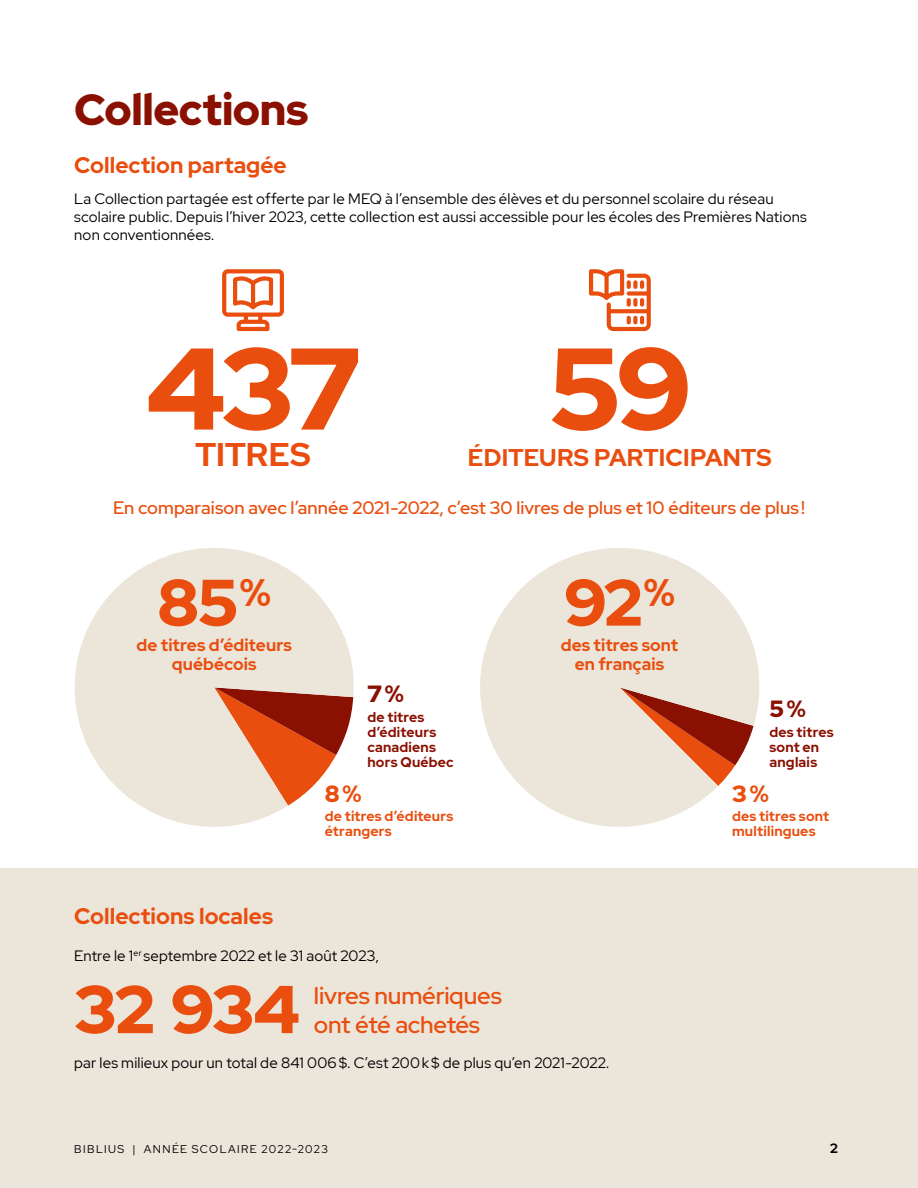
<style>
.page{position:relative;width:918px;height:1188px;background:#fff}
.page>*{position:absolute;margin:0;border:0;box-sizing:border-box;transform-origin:0 0}
.t1{font:900 115.8px "Red Hat Display";color:#e94e0f}
.t2{font:900 67.5px "Red Hat Display";color:#e94e0f}
.t3{font:900 65.55px "Red Hat Display";color:#e94e0f}
.t4{font:900 43.5px "Red Hat Display";letter-spacing:-.01em;color:#8a1002}
.t5{font:700 32.7px "Red Hat Display";letter-spacing:-.01em;color:#e94e0f}
.t6{font:700 24.15px "Red Hat Display";letter-spacing:.005em;color:#e94e0f}
.t7{font:500 24px/28.8px "Red Hat Display";letter-spacing:-.01em;color:#e94e0f}
.t8{font:900 23.4px "Red Hat Display";color:#8a1002}
.t9{font:900 23.4px "Red Hat Display";color:#e94e0f}
.t10{font:700 22.5px "Red Hat Display";color:#e94e0f}
.t11{font:500 18px "Red Hat Display";letter-spacing:.005em;color:#e94e0f}
.t12{font:700 17.1px/19.8px "Red Hat Display";letter-spacing:.005em;color:#e94e0f;text-align:center}
.t13{font:15px/18px "Red Hat Display";letter-spacing:.01em;color:#000}
.t14{font:700 13.95px/15px "Red Hat Display";letter-spacing:.015em;color:#8a1002}
.t15{font:700 13.95px/15px "Red Hat Display";letter-spacing:.015em;color:#e94e0f}
.t16{font:700 13.5px "Red Hat Display";color:#000}
.t17{font:11.25px "Red Hat Display";letter-spacing:.13em;color:#000}
</style>
<div class="page">
<svg style="left:480px;top:548px;width:280px;height:279px;fill:#ece5da"></svg>
<svg style="left:74px;top:548px;width:280px;height:279px;fill:#ece5da"></svg>
<div style="left:0;top:868px;width:918px;height:320px;background:#ece5da"></div>
<svg style="left:222px;top:269px;width:62px;height:62px"></svg>
<svg style="left:589px;top:269px;width:62px;height:62px"></svg>
<h3 class="t4" style="left:74px;top:81px;width:236px">Collections</h3>
<h3 class="t10" style="left:74px;top:150px;width:214px">Collection partagée</h3>
<p class="t13" style="left:74px;top:190px;width:734px">La Collection partagée est offerte par le MEQ à l’ensemble des élèves et du personnel scolaire du réseau scolaire public. Depuis l’hiver 2023, cette collection est aussi accessible pour les écoles des Premières Nations non conventionnées.</p>
<h1 class="t1" style="left:549px;top:313px;width:143px">59</h1>
<h1 class="t1" style="left:146px;top:313px;width:216px">437</h1>
<h3 class="t5" style="left:195px;top:434px;width:117px">TITRES</h3>
<h3 class="t6" style="left:468px;top:442px;width:306px">ÉDITEURS PARTICIPANTS</h3>
<p class="t11" style="left:113px;top:495px;width:693px">En comparaison avec l’année 2021-2022, c’est 30 livres de plus et 10 éditeurs de plus !</p>
<h3 class="t3" style="left:157px;top:560px;width:115px">85<sup>%</sup></h3>
<p class="t12" style="left:136px;top:635px;width:157px">de titres d’éditeurs québécois</p>
<h3 class="t8" style="left:367px;top:679px;width:38px">7%</h3>
<p class="t14" style="left:367px;top:709px;width:88px">de titres d’éditeurs canadiens hors Québec</p>
<h3 class="t9" style="left:325px;top:778px;width:38px">8%</h3>
<p class="t15" style="left:325px;top:809px;width:130px">de titres d’éditeurs étrangers</p>
<h3 class="t3" style="left:564px;top:560px;width:112px">92<sup>%</sup></h3>
<p class="t12" style="left:561px;top:635px;width:119px">des titres sont en français</p>
<h3 class="t10" style="left:74px;top:901px;width:200px">Collections locales</h3>
<p class="t13" style="left:74px;top:946px;width:306px">Entre le 1<sup>er</sup> septembre 2022 et le 31 août 2023,</p>
<h2 class="t2" style="left:74px;top:965px;width:227px">32 934</h2>
<h3 class="t7" style="left:314px;top:981px;width:189px">livres numériques ont été achetés</h3>
<p class="t13" style="left:74px;top:1053px;width:536px">par les milieux pour un total de 841 006$. C’est 200k$ de plus qu’en 2021-2022.</p>
<h3 class="t8" style="left:770px;top:694px;width:38px">5%</h3>
<p class="t14" style="left:770px;top:724px;width:66px">des titres sont en anglais</p>
<h3 class="t9" style="left:732px;top:778px;width:38px">3%</h3>
<p class="t15" style="left:732px;top:809px;width:99px">des titres sont multilingues</p>
<p class="t17" style="left:74px;top:1142px;width:255px">BIBLIUS | ANNÉE SCOLAIRE 2022-2023</p>
<p class="t16" style="left:830px;top:1139px;width:9px">2</p>
</div>
